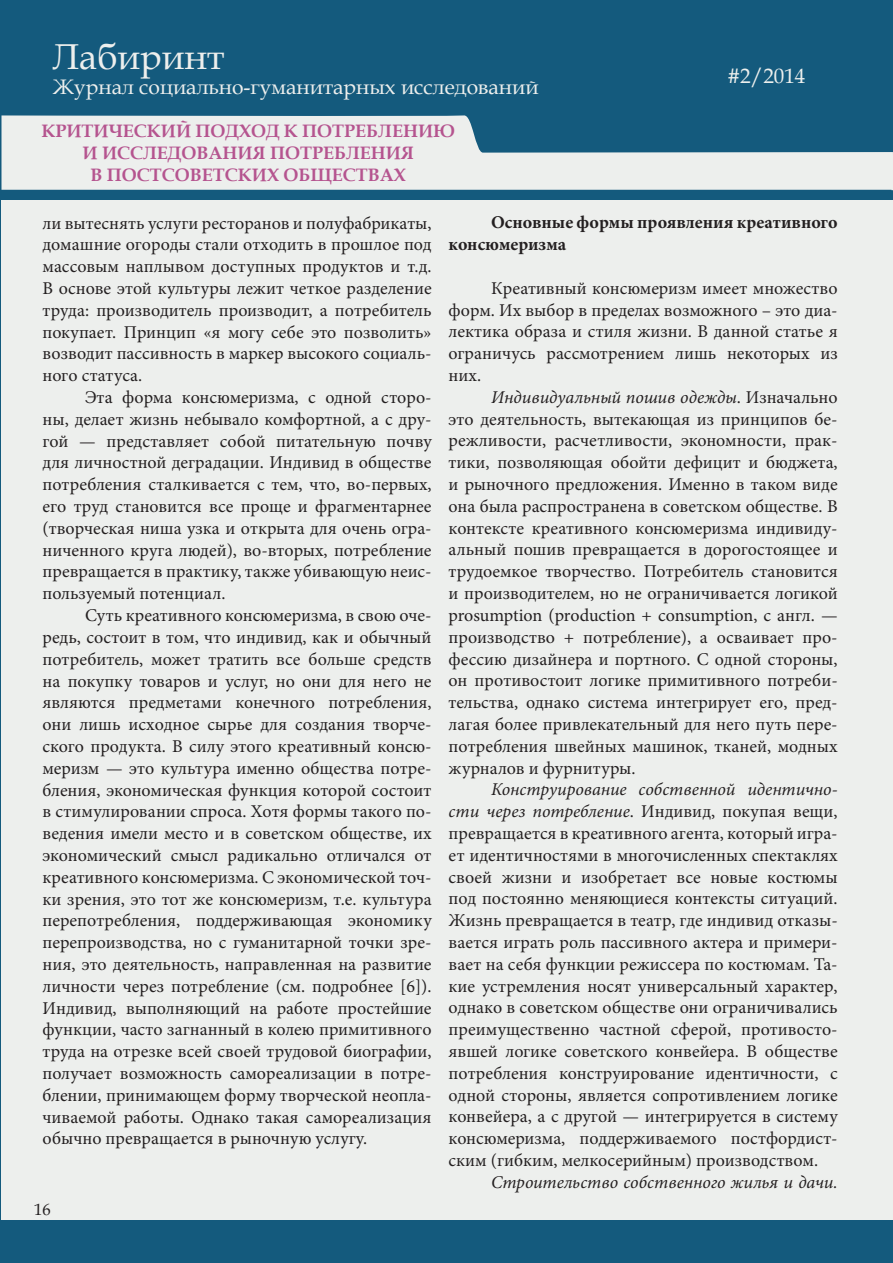
<style>
.page{position:relative;width:893px;height:1263px;background:#fff}
.page>*{position:absolute;margin:0;border:0;box-sizing:border-box;transform-origin:0 0}
.t1{font:36px "Book Antiqua";color:#edefed}
.t2{font:21px "Book Antiqua";color:#edefed}
.t3{font:18px/21.8px "Minion Pro";color:#231f20;text-align:justify}
.t4{font:700 18px/21.6px "Book Antiqua";color:#b5548f;text-align:center}
.t5{font:700 18px/21.8px "Minion Pro";color:#231f20}
.t6{font:italic 18px "Minion Pro";color:#231f20}
.t7{font:16.5px "Book Antiqua";color:#231f20}
.s1{font-style:italic}
</style>
<div class="page">
<div style="left:1px;top:0;width:892px;height:1262px;background:#145a7d"></div>
<div style="left:2px;top:200px;width:891px;height:1020px;background:#edefed"></div>
<svg style="left:2px;top:115px;width:889px;height:75px;fill:#edefed"></svg>
<svg style="left:891px;top:152px;width:2px;height:1111px"></svg>
<h1 class="t1" style="left:53px;top:31px;width:173px">Лабиринт</h1>
<p class="t2" style="left:53px;top:72px;width:487px">Журнал социально-гуманитарных исследований</p>
<p class="t2" style="left:727px;top:61px;width:79px">#2/2014</p>
<p class="t2" style="left:740px;top:61px;width:12px">1</p>
<p class="t4" style="left:41px;top:120px;width:415px">КРИТИЧЕСКИЙ ПОДХОД К ПОТРЕБЛЕНИЮ<br>И ИССЛЕДОВАНИЯ ПОТРЕБЛЕНИЯ<br>В ПОСТСОВЕТСКИХ ОБЩЕСТВАХ</p>
<p class="t3" style="left:43px;top:212px;width:391px">ли вытеснять услуги ресторанов и полуфабрикаты, домашние огороды стали отходить в прошлое под массовым наплывом доступных продуктов и т.д.<br>В основе этой культуры лежит четкое разделение труда: производитель производит, а потребитель покупает. Принцип «я могу себе это позволить» возводит пассивность в маркер высокого социаль&shy;ного статуса.</p>
<p class="t3" style="left:43px;top:387px;width:391px;text-indent:43px">Эта форма консюмеризма, с одной сторо&shy;ны, делает жизнь небывало комфортной, а с дру&shy;гой — представляет собой питательную почву для личностной деградации. Индивид в обществе потребления сталкивается с тем, что, во-первых, его труд становится все проще и фрагментарнее (творческая ниша узка и открыта для очень огра&shy;ниченного круга людей), во-вторых, потребление превращается в практику, также убивающую неис&shy;пользуемый потенциал.</p>
<p class="t3" style="left:43px;top:604px;width:391px;text-indent:43px">Суть креативного консюмеризма, в свою оче&shy;редь, состоит в том, что индивид, как и обычный потребитель, может тратить все больше средств на покупку товаров и услуг, но они для него не являются предметами конечного потребления, они лишь исходное сырье для создания творче&shy;ского продукта. В силу этого креативный консю&shy;меризм — это культура именно общества потре&shy;бления, экономическая функция которой состоит в стимулировании спроса. Хотя формы такого по&shy;ведения имели место и в советском обществе, их экономический смысл радикально отличался от креативного консюмеризма. С экономической точ&shy;ки зрения, это тот же консюмеризм, т.е. культура перепотребления, поддерживающая экономику перепроизводства, но с гуманитарной точки зре&shy;ния, это деятельность, направленная на развитие личности через потребление (см. подробнее [6]).<br>Индивид, выполняющий на работе простейшие функции, часто загнанный в колею примитивного труда на отрезке всей своей трудовой биографии, получает возможность самореализации в потре&shy;блении, принимающем форму творческой неопла&shy;чиваемой работы. Однако такая самореализация обычно превращается в рыночную услугу.</p>
<p class="t5" style="left:449px;top:212px;width:391px;text-indent:43px">Основные формы проявления креативного консюмеризма</p>
<p class="t3" style="left:449px;top:277px;width:391px;text-indent:43px">Креативный консюмеризм имеет множество форм. Их выбор в пределах возможного – это диа&shy;лектика образа и стиля жизни. В данной статье я ограничусь рассмотрением лишь некоторых из них.</p>
<p class="t3" style="left:449px;top:386px;width:391px;text-indent:43px"><span class="s1">Индивидуальный пошив одежды</span>. Изначально это деятельность, вытекающая из принципов бе&shy;режливости, расчетливости, экономности, прак&shy;тики, позволяющая обойти дефицит и бюджета, и рыночного предложения. Именно в таком виде она была распространена в советском обществе. В контексте креативного консюмеризма индивиду&shy;альный пошив превращается в дорогостоящее и трудоемкое творчество. Потребитель становится и производителем, но не ограничивается логикой prosumption (production + consumption, с англ. — производство + потребление), а осваивает про&shy;фессию дизайнера и портного. С одной стороны, он противостоит логике примитивного потреби&shy;тельства, однако система интегрирует его, пред&shy;лагая более привлекательный для него путь пере&shy;потребления швейных машинок, тканей, модных журналов и фурнитуры.</p>
<p class="t3" style="left:449px;top:779px;width:391px;text-indent:43px"><span class="s1">Конструирование собственной идентично&shy;сти через потребление</span>. Индивид, покупая вещи, превращается в креативного агента, который игра&shy;ет идентичностями в многочисленных спектаклях своей жизни и изобретает все новые костюмы под постоянно меняющиеся контексты ситуаций.<br>Жизнь превращается в театр, где индивид отказы&shy;вается играть роль пассивного актера и примери&shy;вает на себя функции режиссера по костюмам. Та&shy;кие устремления носят универсальный характер, однако в советском обществе они ограничивались преимущественно частной сферой, противосто&shy;явшей логике советского конвейера. В обществе потребления конструирование идентичности, с одной стороны, является сопротивлением логике конвейера, а с другой — интегрируется в систему консюмеризма, поддерживаемого постфордист&shy;ским (гибким, мелкосерийным) производством.</p>
<p class="t6" style="left:491px;top:1170px;width:348px">Строительство собственного жилья и дачи.</p>
<p class="t7" style="left:34px;top:1198px;width:18px">16</p>
</div>
